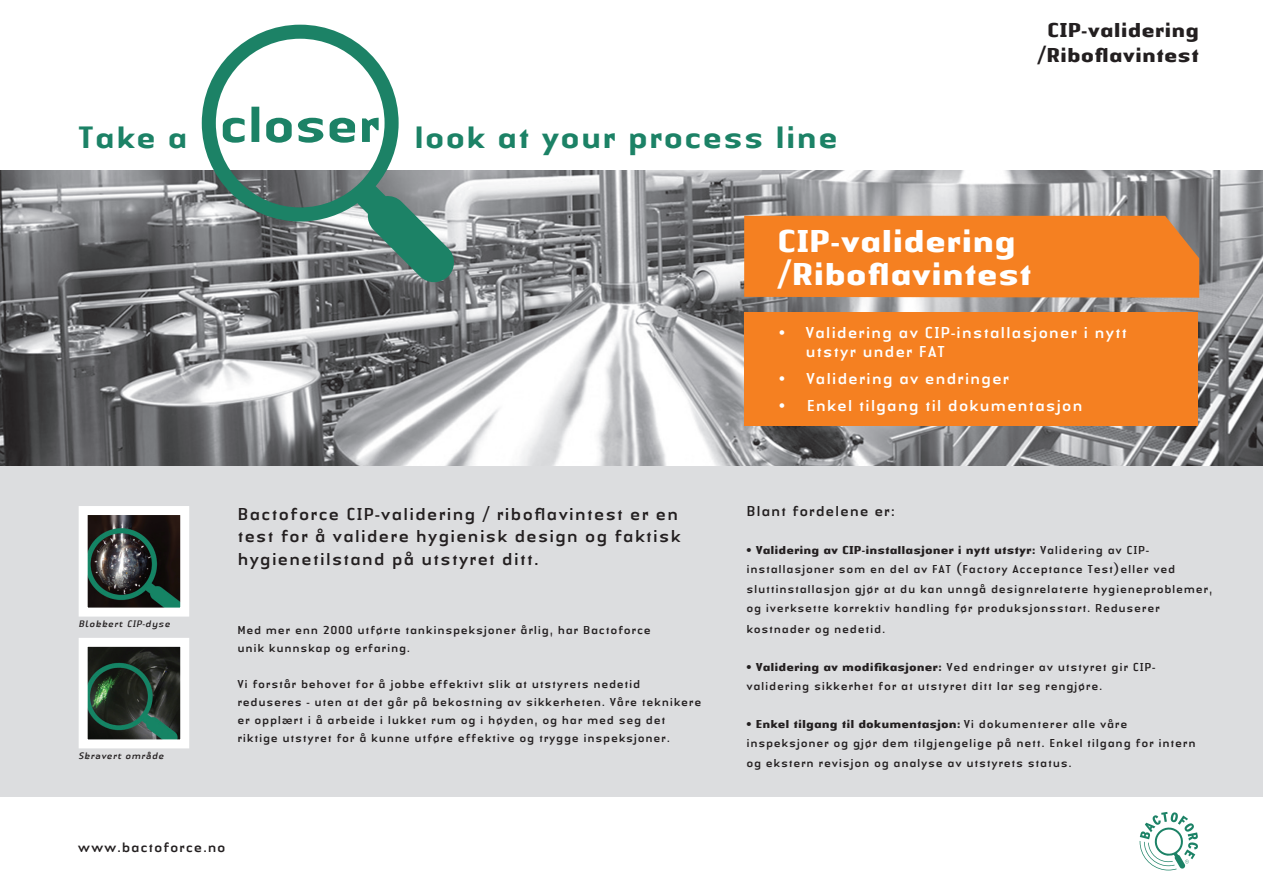
<style>
.page{position:relative;width:1263px;height:893px;background:#fff}
.page>*{position:absolute;margin:0;border:0;box-sizing:border-box;transform-origin:0 0}
.t1{font:700 33px "Authentic Sans LT";color:#fff}
.t2{font:500 32.25px "Authentic Sans LT";color:#1c8266}
.t3{font:700 21px "Authentic Sans LT";color:#231f20}
.t4{font:18px/22.5px "Authentic Sans LT";color:#231f20}
.t5{font:16.5px/19.5px "Authentic Sans LT";color:#fff}
.t6{font:15px "Authentic Sans LT";color:#231f20}
.t7{font:14.25px "Authentic Sans LT";color:#231f20}
.t8{font:12px/19.5px "Authentic Sans LT";color:#231f20}
.t9{font:italic 9.75px "Authentic Sans Com";color:#231f20}
.s1{font-weight:700}
</style>
<div class="page">
<img style="left:0;top:170px;width:1263px;height:296px">
<div style="left:0;top:466px;width:1263px;height:331px;background:#dcdddf"></div>
<svg style="left:202px;top:25px;width:254px;height:259px"></svg>
<svg style="left:223px;top:107px;width:156px;height:36px"></svg>
<img style="left:89px;top:648px;width:90px;height:90px">
<div style="left:79px;top:638px;width:110px;height:110px;border:9px solid #fff"></div>
<img style="left:89px;top:516px;width:90px;height:91px">
<div style="left:79px;top:506px;width:110px;height:111px;border:9px solid #fff"></div>
<svg style="left:1140px;top:812px;width:58px;height:58px"></svg>
<div style="left:744px;top:216px;width:455px;height:82px;background:#f58021"></div>
<div style="left:744px;top:312px;width:454px;height:113px;background:#f58021"></div>
<p class="t2" style="left:78px;top:117px;width:112px">Take a</p>
<p class="t2" style="left:414px;top:117px;width:426px">look at your process line</p>
<p class="t3" style="left:1047px;top:17px;width:153px">CIP-validering</p>
<p class="t3" style="left:1037px;top:42px;width:164px">/Riboflavintest</p>
<p class="t1" style="left:777px;top:220px;width:240px">CIP-validering</p>
<p class="t1" style="left:777px;top:253px;width:256px">/Riboflavintest</p>
<p class="t9" style="left:79px;top:618px;width:94px">Blokkert CIP-dyse</p>
<p class="t9" style="left:79px;top:750px;width:88px">Skravert område</p>
<p class="t4" style="left:237px;top:502px;width:446px">Bactoforce CIP-validering / riboflavintest er en test for å validere hygienisk design og faktisk hygienetilstand på utstyret ditt.</p>
<p class="t8" style="left:237px;top:619px;width:416px">Med mer enn 2000 utførte tankinspeksjoner årlig, har Bactoforce</p>
<p class="t8" style="left:237px;top:637px;width:175px">unik kunnskap og erfaring.</p>
<p class="t8" style="left:237px;top:674px;width:466px;line-height:18px">Vi forstår behovet for å jobbe effektivt slik at utstyrets nedetid reduseres - uten at det går på bekostning av sikkerheten. Våre teknikere er opplært i å arbeide i lukket rum og i høyden, og har med seg det riktige utstyret for å kunne utføre effektive og trygge inspeksjoner.</p>
<p class="t7" style="left:78px;top:838px;width:150px">www.bactoforce.no</p>
<p class="t5" style="left:805px;top:322px;width:324px;text-indent:-27px">• Validering av CIP-installasjoner i nytt utstyr under FAT</p>
<p class="t5" style="left:778px;top:368px;width:233px">• Validering av endringer</p>
<p class="t5" style="left:778px;top:395px;width:306px">• Enkel tilgang til dokumentasjon</p>
<p class="t6" style="left:746px;top:501px;width:151px">Blant fordelene er:</p>
<p class="t8" style="left:746px;top:539px;width:468px"><span class="s1">• Validering av CIP-installasjoner i nytt utstyr:</span> Validering av CIP&shy;installasjoner som en del av FAT (Factory Acceptance Test)eller ved sluttinstallasjon gjør at du kan unngå designrelaterte hygieneproblemer, og iverksette korrektiv handling før produksjonsstart. Reduserer</p>
<p class="t8" style="left:746px;top:619px;width:141px">kostnader og nedetid.</p>
<p class="t8" style="left:746px;top:656px;width:411px"><span class="s1">• Validering av modifikasjoner:</span> Ved endringer av utstyret gir CIP&shy;validering sikkerhet for at utstyret ditt lar seg rengjøre.</p>
<p class="t8" style="left:746px;top:713px;width:451px"><span class="s1">• Enkel tilgang til dokumentasjon:</span> Vi dokumenterer alle våre inspeksjoner og gjør dem tilgjengelige på nett. Enkel tilgang for intern og ekstern revisjon og analyse av utstyrets status.</p>
</div>
